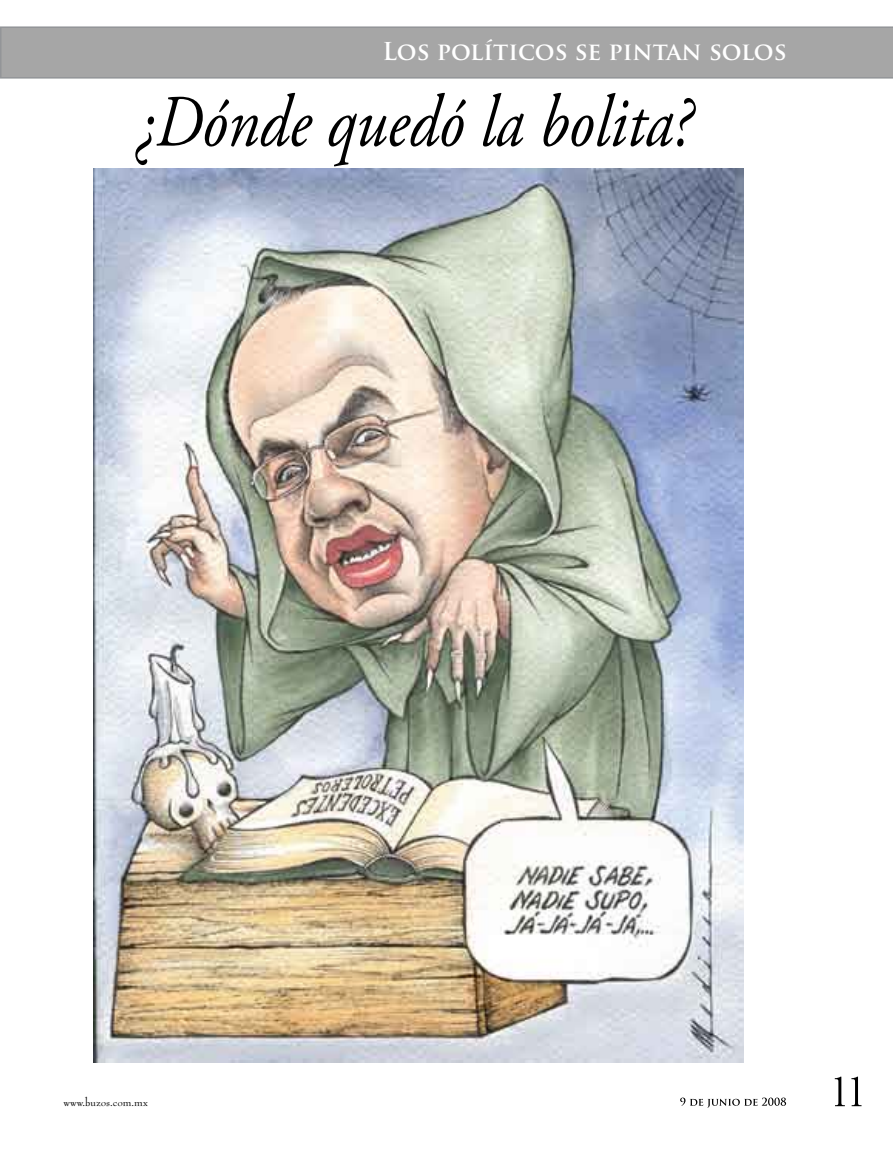
<style>
.page{position:relative;width:893px;height:1149px;background:#fff}
.page>*{position:absolute;margin:0;border:0;box-sizing:border-box;transform-origin:0 0}
.t1{font:italic 73.5px "Adobe Garamond Pro";color:#000;scale:.86 1}
.t2{font:700 24px "Trajan Pro";color:#fff}
.t3{font:12px "Bernhard Modern Std";color:#000}
</style>
<div class="page">
<svg style="left:835px;top:1076px;width:24px;height:29px"></svg>
<svg style="left:680px;top:1097px;width:106px;height:10px"></svg>
<svg style="left:0;top:26px;width:893px;height:53px;background:#a6a6a6"></svg>
<img style="left:94px;top:169px;width:649px;height:893px">
<p class="t2" style="left:382px;top:37px;width:406px">Los políticos se pintan solos</p>
<h1 class="t1" style="left:137px;top:78px;width:647px">¿Dónde quedó la bolita?</h1>
<p class="t3" style="left:63px;top:1095px;width:86px">www.buzos.com.mx</p>
</div>
